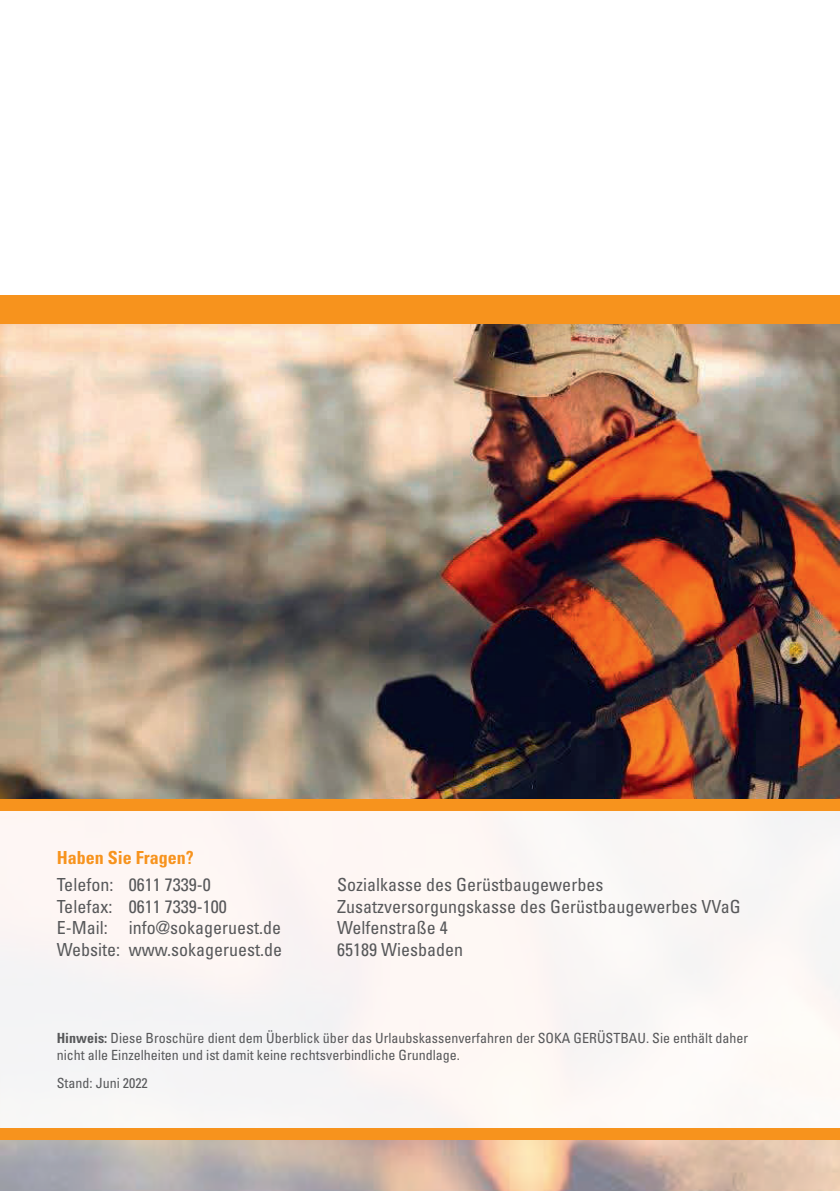
<style>
.page{position:relative;width:840px;height:1191px;background:#fff}
.page>*{position:absolute;margin:0;border:0;box-sizing:border-box;transform-origin:0 0}
.t1{font:condensed 18px/21.6px "Univers LT Std";color:#57585a}
.t2{font:700 condensed 18px "Univers LT Std";color:#f7931d}
.t3{font:condensed 14px/16.8px "Univers LT Std";color:#57585a}
.s1{font-weight:700}
</style>
<div class="page">
<img style="left:0;top:323px;width:839px;height:476px">
<div style="left:0;top:295px;width:839px;height:28px;background:#f7931d"></div>
<div style="left:0;top:799px;width:839px;height:331px;background:#fbf6f4"></div>
<div style="left:0;top:799px;width:839px;height:12px;background:#f7931d"></div>
<div style="left:0;top:1128px;width:839px;height:12px;background:#f7931d"></div>
<p class="t2" style="left:57px;top:846px;width:138px">Haben Sie Fragen?</p>
<p class="t1" style="left:57px;top:873px;width:227px">Telefon: 0611 7339-0<br>Telefax: 0611 7339-100<br>E-Mail: info@sokageruest.de<br>Website: www.sokageruest.de</p>
<p class="t1" style="left:337px;top:873px;width:405px">Sozialkasse des Gerüstbaugewerbes<br>Zusatzversorgungskasse des Gerüstbaugewerbes VVaG<br>Welfenstraße 4<br>65189 Wiesbaden</p>
<p class="t3" style="left:57px;top:1029px;width:692px"><span class="s1">Hinweis:</span> Diese Broschüre dient dem Überblick über das Urlaubskassenverfahren der SOKA GERÜSTBAU. Sie enthält daher nicht alle Einzelheiten und ist damit keine rechtsverbindliche Grundlage.</p>
<p class="t3" style="left:57px;top:1074px;width:92px">Stand: Juni 2022</p>
</div>
